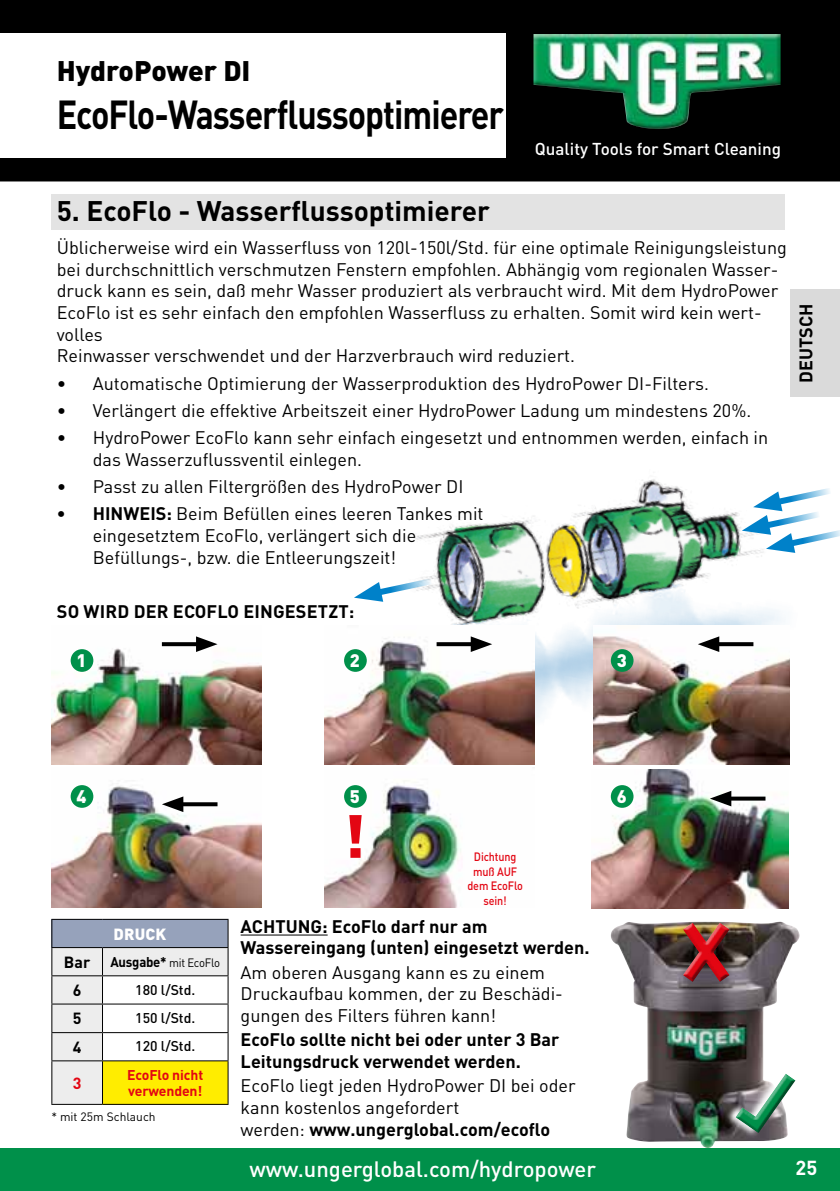
<style>
.page{position:relative;width:840px;height:1191px;background:#fff}
.page>*{position:absolute;margin:0;border:0;box-sizing:border-box;transform-origin:0 0}
.t1{font:900 60px "DIN Pro";color:#e30613}
.t2{font:700 40px "DIN Pro";letter-spacing:-.03em;color:#000;scale:.85 1}
.t3{font:700 28px "DIN Pro";color:#000}
.t4{font:900 28px "DIN Pro";color:#000}
.t5{font:500 22px "DIN Pro";color:#fff}
.t6{font:700 20px "DIN Pro";color:#fff}
.t7{font:18px/21.6px "DIN Pro";color:#000}
.t8{font:700 18px/21.6px "DIN Pro";color:#000}
.t9{font:900 18px "DIN Pro";color:#fff}
.t10{font:500 17px "DIN Pro";color:#fff}
.t11{font:700 16px "DIN Pro";color:#000}
.t12{font:900 16px "DIN Pro";color:#fff}
.t13{font:700 16px "DIN Pro";color:#e30613}
.t14{font:500 14px "DIN Pro";color:#000}
.t15{font:700 14px/16.8px "DIN Pro";letter-spacing:-.01em;color:#e30613}
.t16{font:500 12px/14.4px "DIN Pro";letter-spacing:-.01em;color:#e30613;text-align:center;scale:.9 1}
.t17{font:12px "DIN Pro";letter-spacing:-.02em;color:#000;scale:.94 1}
.t18{font:12px "DIN Pro";color:#000}
.s1{font-weight:700}
.s2{font-weight:700;font-size:14px}
</style>
<div class="page">
<div style="left:0;top:0;width:839px;height:181px;background:#000"></div>
<div style="left:0;top:1148px;width:839px;height:43px;background:#00904a"></div>
<img style="left:533px;top:34px;width:247px;height:96px">
<div style="left:0;top:34px;width:505px;height:124px;background:#fff"></div>
<img style="left:414px;top:479px;width:376px;height:286px">
<svg style="left:354px;top:574px;width:82px;height:28px"></svg>
<svg style="left:741px;top:483px;width:98px;height:70px"></svg>
<div style="left:790px;top:289px;width:49px;height:107px;background:#dadada"></div>
<img style="left:611px;top:921px;width:188px;height:227px">
<svg style="left:723px;top:1068px;width:72px;height:70px"></svg>
<div style="left:732px;top:1072px;width:64px;height:48px;background:#fff;opacity:.75"></div>
<div style="left:732px;top:1078px;width:64px;height:58px;background:#000;opacity:.75"></div>
<div style="left:680px;top:920px;width:50px;height:57px;background:#fff;opacity:.75"></div>
<div style="left:680px;top:922px;width:50px;height:62px;background:#000;opacity:.75"></div>
<div style="left:51px;top:194px;width:733px;height:36px;background:#e3e3e3"></div>
<img style="left:591px;top:769px;width:197px;height:139px">
<img style="left:51px;top:783px;width:210px;height:124px">
<img style="left:324px;top:780px;width:137px;height:127px">
<img style="left:593px;top:625px;width:195px;height:140px">
<img style="left:51px;top:642px;width:210px;height:123px">
<img style="left:324px;top:625px;width:210px;height:140px">
<svg style="left:162px;top:642px;width:34px;height:4px"></svg>
<svg style="left:196px;top:636px;width:21px;height:16px"></svg>
<svg style="left:436px;top:642px;width:34px;height:4px"></svg>
<svg style="left:470px;top:636px;width:22px;height:16px"></svg>
<svg style="left:718px;top:642px;width:35px;height:4px"></svg>
<svg style="left:697px;top:636px;width:21px;height:16px"></svg>
<svg style="left:183px;top:802px;width:34px;height:4px"></svg>
<svg style="left:162px;top:796px;width:21px;height:16px"></svg>
<svg style="left:731px;top:796px;width:34px;height:4px"></svg>
<svg style="left:709px;top:791px;width:22px;height:15px"></svg>
<div style="left:71px;top:649px;width:22px;height:23px;background:#00904a;border-radius:50%"></div>
<div style="left:344px;top:649px;width:22px;height:23px;background:#00904a;border-radius:50%"></div>
<div style="left:610px;top:649px;width:23px;height:23px;background:#00904a;border-radius:50%"></div>
<div style="left:71px;top:785px;width:22px;height:23px;background:#00904a;border-radius:50%"></div>
<div style="left:344px;top:785px;width:22px;height:23px;background:#00904a;border-radius:50%"></div>
<div style="left:610px;top:785px;width:23px;height:23px;background:#00904a;border-radius:50%"></div>
<hr style="left:240px;top:934px;width:87px;height:1px;background:#000">
<hr style="left:51px;top:919px;width:51px;height:1px;background:#000">
<hr style="left:102px;top:919px;width:126px;height:1px;background:#000">
<svg style="left:51px;top:920px;width:177px;height:183px"></svg>
<hr style="left:51px;top:1060px;width:51px;height:1px;background:#000">
<hr style="left:51px;top:1061px;width:1px;height:42px;background:#000">
<hr style="left:102px;top:1060px;width:126px;height:1px;background:#000">
<hr style="left:102px;top:1061px;width:1px;height:42px;background:#000">
<hr style="left:227px;top:1061px;width:1px;height:42px;background:#000">
<hr style="left:51px;top:1103px;width:51px;height:1px;background:#000">
<hr style="left:102px;top:1103px;width:126px;height:1px;background:#000">
<h3 class="t4" style="left:57px;top:52px;width:195px">HydroPower DI</h3>
<h2 class="t2" style="left:57px;top:87px;width:527px">EcoFlo-Wasserflussoptimierer</h2>
<p class="t10" style="left:534px;top:137px;width:247px">Quality Tools for Smart Cleaning</p>
<h3 class="t3" style="left:57px;top:192px;width:434px">5. EcoFlo - Wasserflussoptimierer</h3>
<p class="t7" style="left:57px;top:236px;width:731px">Üblicherweise wird ein Wasserfluss von 120l-150l/Std. für eine optimale Reinigungsleistung bei durchschnittlich verschmutzen Fenstern empfohlen. Abhängig vom regionalen Wasser&shy;druck kann es sein, daß mehr Wasser produziert als verbraucht wird. Mit dem HydroPower EcoFlo ist es sehr einfach den empfohlen Wasserfluss zu erhalten. Somit wird kein wert&shy;volles<br>Reinwasser verschwendet und der Harzverbrauch wird reduziert.</p>
<p class="t7" style="left:57px;top:371px;width:653px">• Automatische Optimierung der Wasserproduktion des HydroPower DI-Filters.</p>
<p class="t7" style="left:57px;top:399px;width:695px">• Verlängert die effektive Arbeitszeit einer HydroPower Ladung um mindestens 20%.</p>
<p class="t7" style="left:93px;top:426px;width:676px;text-indent:-36px">• HydroPower EcoFlo kann sehr einfach eingesetzt und entnommen werden, einfach in das Wasserzuflussventil einlegen.</p>
<p class="t7" style="left:57px;top:475px;width:408px">• Passt zu allen Filtergrößen des HydroPower DI</p>
<p class="t7" style="left:93px;top:502px;width:392px;text-indent:-36px"><span class="s1">• HINWEIS:</span> Beim Befüllen eines leeren Tankes mit eingesetztem EcoFlo, verlängert sich die<br>Befüllungs-, bzw. die Entleerungszeit!</p>
<p class="t8" style="left:57px;top:600px;width:299px">SO WIRD DER ECOFLO EINGESETZT:</p>
<p class="t9" style="left:76px;top:648px;width:12px">1</p>
<p class="t9" style="left:350px;top:648px;width:12px">2</p>
<p class="t9" style="left:616px;top:648px;width:12px">3</p>
<p class="t8" style="left:793px;top:383px;width:81px;rotate:-90deg">DEUTSCH</p>
<p class="t9" style="left:76px;top:784px;width:12px">4</p>
<p class="t9" style="left:350px;top:784px;width:12px">5</p>
<p class="t9" style="left:616px;top:784px;width:12px">6</p>
<h1 class="t1" style="left:343px;top:795px;width:23px">!</h1>
<p class="t16" style="left:467px;top:849px;width:63px">Dichtung muß AUF dem EcoFlo sein!</p>
<p class="t8" style="left:240px;top:914px;width:350px">ACHTUNG: EcoFlo darf nur am<br>Wassereingang (unten) eingesetzt werden.</p>
<p class="t7" style="left:240px;top:960px;width:323px">Am oberen Ausgang kann es zu einem<br>Druckaufbau kommen, der zu Beschädi&shy;gungen des Filters führen kann!</p>
<p class="t8" style="left:240px;top:1028px;width:320px">EcoFlo sollte nicht bei oder unter 3 Bar<br>Leitungsdruck verwendet werden.</p>
<p class="t7" style="left:240px;top:1074px;width:336px">EcoFlo liegt jeden HydroPower DI bei oder kann kostenlos angefordert<br>werden: <span class="s1">www.ungerglobal.com/ecoflo</span></p>
<p class="t12" style="left:114px;top:923px;width:12px">DRUC</p>
<p class="t12" style="left:155px;top:923px;width:12px">K</p>
<p class="t11" style="left:64px;top:951px;width:28px">Bar</p>
<p class="t17" style="left:110px;top:954px;width:118px"><span class="s2">Ausgabe*</span> mit EcoFlo</p>
<p class="t11" style="left:73px;top:979px;width:10px">6</p>
<p class="t14" style="left:135px;top:980px;width:62px">180 l/Std.</p>
<p class="t11" style="left:73px;top:1007px;width:10px">5</p>
<p class="t14" style="left:135px;top:1008px;width:62px">150 l/Std.</p>
<p class="t11" style="left:73px;top:1036px;width:10px">4</p>
<p class="t14" style="left:135px;top:1036px;width:62px">120 l/Std.</p>
<p class="t13" style="left:73px;top:1072px;width:10px">3</p>
<p class="t15" style="left:127px;top:1065px;width:77px">EcoFlo nicht verwenden!</p>
<p class="t18" style="left:51px;top:1108px;width:106px">* mit 25m Schlauch</p>
<p class="t5" style="left:249px;top:1153px;width:348px">www.ungerglobal.com/hydropower</p>
<p class="t6" style="left:795px;top:1154px;width:23px">25</p>
</div>
